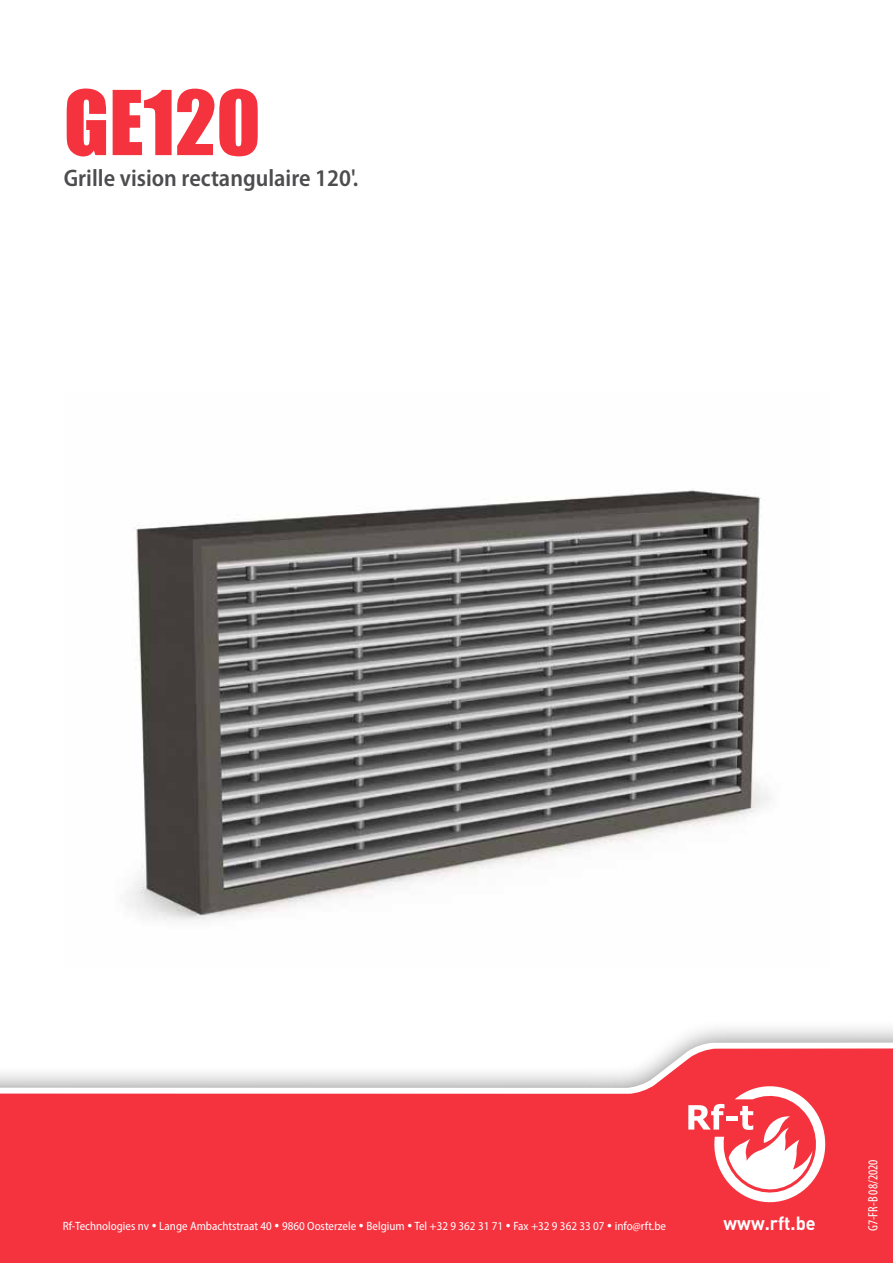
<style>
.page{position:relative;width:893px;height:1263px;background:#fff}
.page>*{position:absolute;margin:0;border:0;box-sizing:border-box;transform-origin:0 0}
.t1{font:82.5px "Impact";color:#f5333f}
.t2{font:600 semi-condensed 24px "Myriad Pro";color:#4d4d4f}
.t3{font:700 18.9px "DIN";color:#fff;scale:.96 1}
.t4{font:condensed 13.5px "Myriad Pro";color:#fff}
.t5{font:semi-condensed 12px "Myriad Pro";color:#fff}
</style>
<div class="page">
<div style="left:0;top:1019px;width:893px;height:244px;background:#000;opacity:.5"></div>
<svg style="left:0;top:1042px;width:893px;height:6px"></svg>
<svg style="left:0;top:1048px;width:893px;height:215px;fill:#f5333f"></svg>
<svg style="left:688px;top:1082px;width:143px;height:126px"></svg>
<img style="left:127px;top:490px;width:644px;height:431px">
<h1 class="t1" style="left:64px;top:59px;width:198px">GE120</h1>
<h2 class="t2" style="left:64px;top:163px;width:296px">Grille vision rectangulaire 120'.</h2>
<p class="t5" style="left:63px;top:1218px;width:605px">Rf-Technologies nv • Lange Ambachtstraat 40 • 9860 Oosterzele • Belgium • Tel +32 9 362 31 71 • Fax +32 9 362 33 07 • info@rft.be</p>
<h3 class="t3" style="left:724px;top:1210px;width:97px">www.rft.be</h3>
<p class="t4" style="left:865px;top:1231px;width:73px;rotate:-90deg">G7-FR-B 08/2020</p>
</div>
